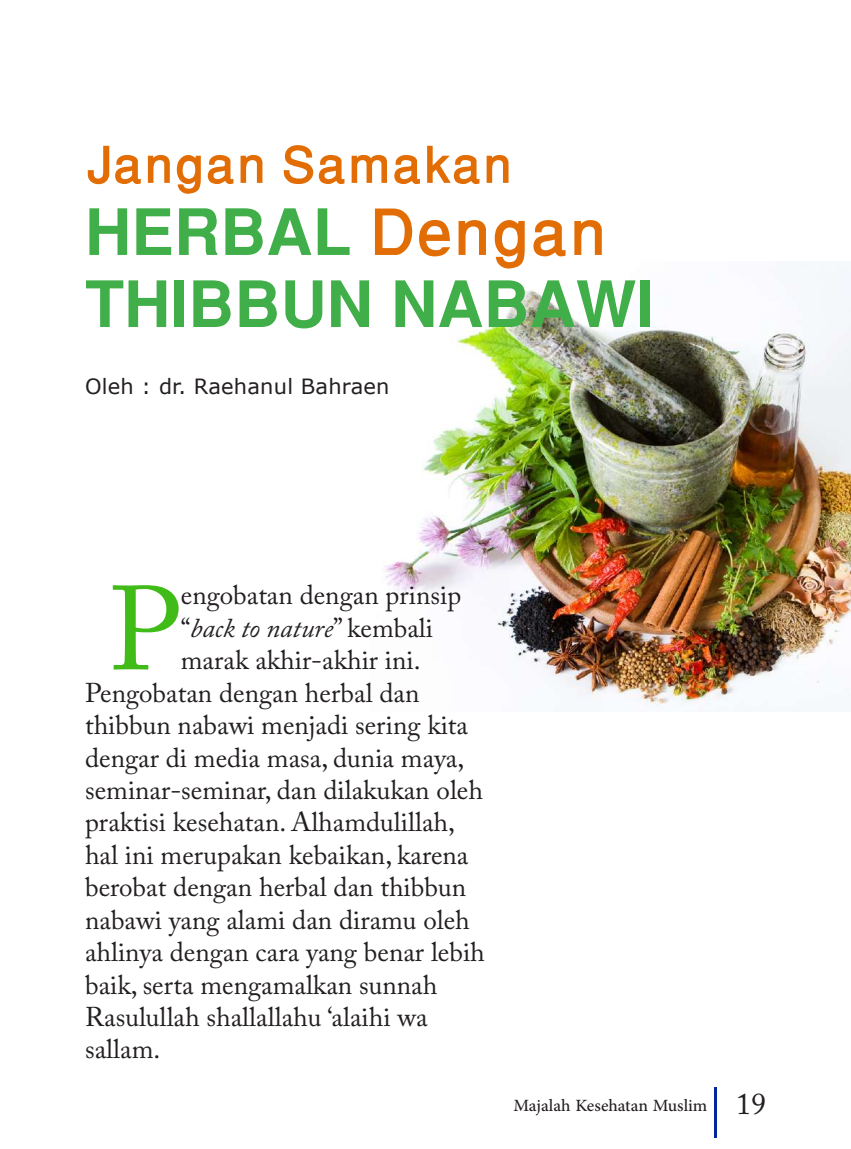
<style>
.page{position:relative;width:851px;height:1149px;background:#fff}
.page>*{position:absolute;margin:0;border:0;box-sizing:border-box;transform-origin:0 0}
.t1{font:118.2px "Adobe Caslon Pro";color:#40bb18}
.t2{font:700 90px/72px "Win Soft Pro";color:#40ae49}
.t3{font:500 72px "Win Soft Pro";color:#e26d05}
.t4{font:27px "Adobe Caslon Pro";color:#231f20}
.t5{font:italic 27px "Adobe Caslon Pro";color:#231f20}
.t6{font:24px "Adobe Arabic";color:#231f20}
.t7{font:21px "Verdana";letter-spacing:.01em;color:#231f20}
.s1{font-weight:500;color:#e26d05}
.s2{font-style:normal}
.s3{font-family:"Adobe Caslon Pro";font-size:30px}
</style>
<div class="page">
<hr style="left:714px;top:1086px;width:2px;height:51px;background:#0226a0">
<img style="left:383px;top:261px;width:467px;height:447px">
<h3 class="t3" style="left:85px;top:113px;width:429px">Jangan Samakan</h3>
<h2 class="t2" style="left:85px;top:193px;width:570px">HERBAL <span class="s1">Dengan<br></span>THIBBUN NABAWI</h2>
<p class="t7" style="left:85px;top:373px;width:306px">Oleh : dr. Raehanul Bahraen</p>
<h1 class="t1" style="left:109px;top:559px;width:73px">P</h1>
<p class="t4" style="left:181px;top:579px;width:282px">engobatan dengan prinsip</p>
<p class="t5" style="left:181px;top:611px;width:254px"><span class="s2">“</span>back to nature<span class="s2">” kembali</span></p>
<p class="t4" style="left:181px;top:644px;width:241px">marak akhir-akhir ini.</p>
<p class="t4" style="left:85px;top:676px;width:336px">Pengobatan dengan herbal dan</p>
<p class="t4" style="left:85px;top:708px;width:384px">thibbun nabawi menjadi sering kita</p>
<p class="t4" style="left:85px;top:741px;width:380px">dengar di media masa, dunia maya,</p>
<p class="t4" style="left:85px;top:773px;width:399px">seminar-seminar, dan dilakukan oleh</p>
<p class="t4" style="left:85px;top:806px;width:371px">praktisi kesehatan. Alhamdulillah,</p>
<p class="t4" style="left:85px;top:838px;width:385px">hal ini merupakan kebaikan, karena</p>
<p class="t4" style="left:85px;top:870px;width:382px">berobat dengan herbal dan thibbun</p>
<p class="t4" style="left:85px;top:903px;width:386px">nabawi yang alami dan diramu oleh</p>
<p class="t4" style="left:85px;top:935px;width:401px">ahlinya dengan cara yang benar lebih</p>
<p class="t4" style="left:85px;top:968px;width:353px">baik, serta mengamalkan sunnah</p>
<p class="t4" style="left:85px;top:1000px;width:344px">Rasulullah shallallahu ‘alaihi wa</p>
<p class="t4" style="left:85px;top:1032px;width:77px">sallam.</p>
<p class="t6" style="left:513px;top:1088px;width:254px">Majalah Kesehatan Muslim <span class="s3">19</span></p>
</div>
